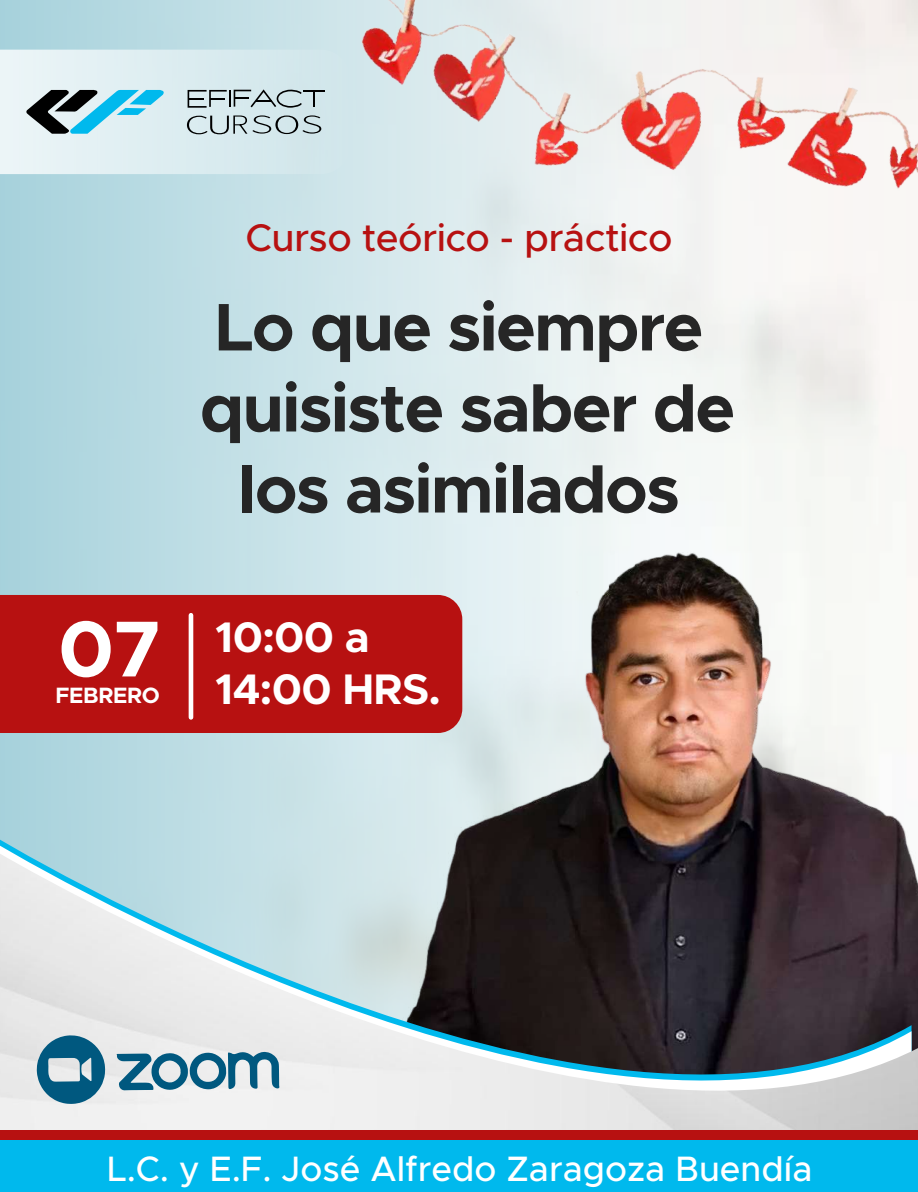
<style>
.page{position:relative;width:918px;height:1192px;background:#fff}
.page>*{position:absolute;margin:0;border:0;box-sizing:border-box;transform-origin:0 0}
.t1{font:700 79.5px "Metropolis";color:#fff}
.t2{font:700 67.5px/81px "Metropolis";letter-spacing:-.025em;color:#262626;text-align:center}
.t3{font:700 42.9px/51.6px "Metropolis";letter-spacing:-.015em;color:#fff}
.t4{font:500 38.7px "Metropolis";letter-spacing:-.015em;color:#b71111}
.t5{font:500 35.4px "Metropolis";color:#fff}
.t6{font:700 22.2px "Metropolis";letter-spacing:-.015em;color:#fff}
</style>
<div class="page">
<svg style="left:0;top:0;width:351px;height:832px"></svg>
<div style="left:0;top:595px;width:351px;height:138px;background:#b71111"></div>
<hr style="left:189px;top:615px;width:4px;height:102px;background:#fff">
<img style="left:200px;top:0;width:718px;height:575px">
<img style="left:351px;top:539px;width:567px;height:293px">
<svg style="left:0;top:838px;width:910px;height:15px"></svg>
<img style="left:0;top:853px;width:918px;height:276px">
<div style="left:0;top:1129px;width:918px;height:12px;background:#b71111"></div>
<div style="left:0;top:1140px;width:918px;height:52px;background:#00b9ed"></div>
<svg style="left:37px;top:1035px;width:68px;height:69px"></svg>
<svg style="left:117px;top:1051px;width:162px;height:39px"></svg>
<svg style="left:0;top:50px;width:351px;height:124px"></svg>
<p class="t4" style="left:246px;top:214px;width:428px">Curso teórico - práctico</p>
<p class="t1" style="left:58px;top:598px;width:105px">07</p>
<p class="t6" style="left:56px;top:681px;width:106px">FEBRERO</p>
<p class="t2" style="left:200px;top:287px;width:537px">Lo que siempre quisiste saber de los asimilados</p>
<p class="t3" style="left:216px;top:612px;width:227px">10:00 a<br>14:00 HRS.</p>
<p class="t5" style="left:107px;top:1146px;width:707px">L.C. y E.F. José Alfredo Zaragoza Buendía</p>
</div>
